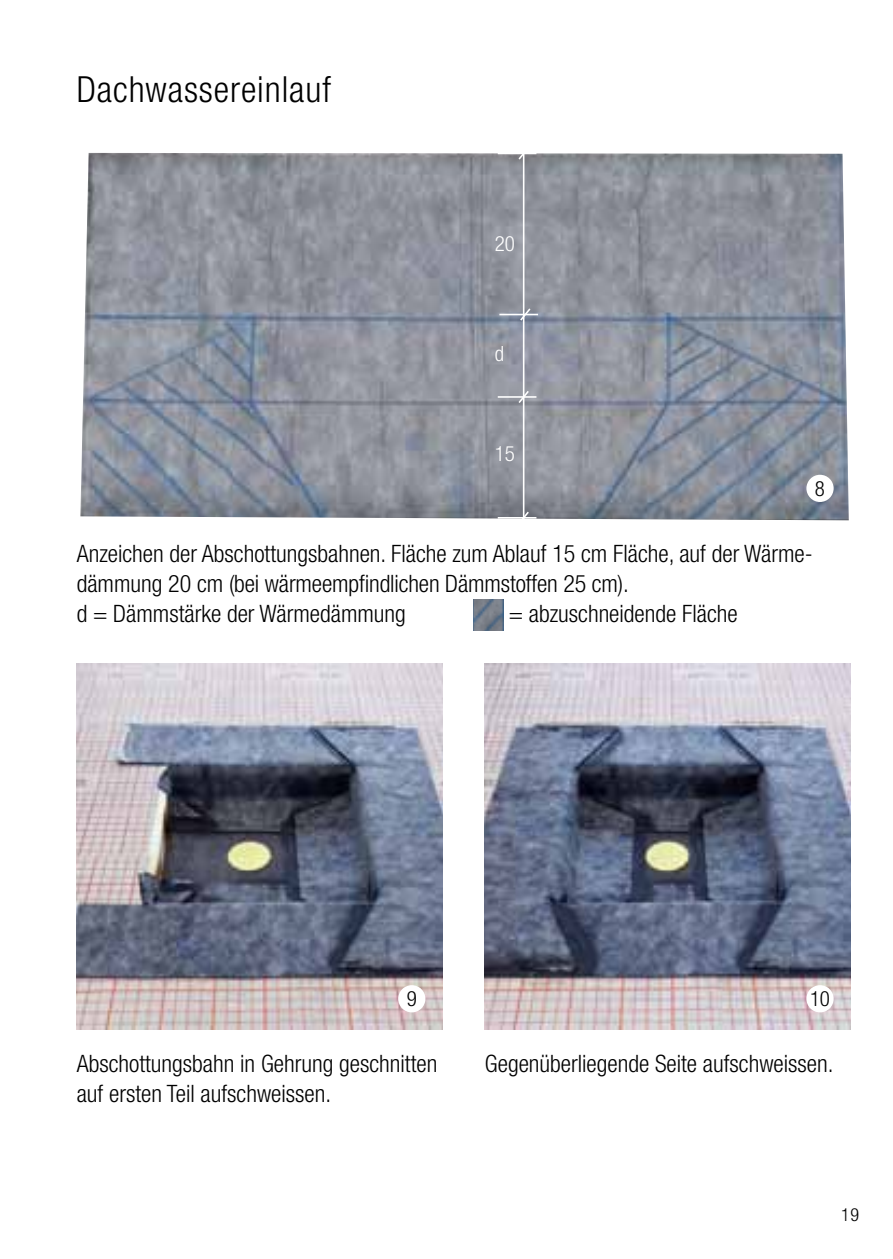
<style>
.page{position:relative;width:893px;height:1259px;background:#fff}
.page>*{position:absolute;margin:0;border:0;box-sizing:border-box;transform-origin:0 0}
.t1{font:300 condensed 36px "Helvetica Neue LT Std";letter-spacing:.025em;color:#000}
.t2{font:300 condensed 24px/30px "Helvetica Neue LT Std";color:#000}
.t3{font:300 condensed 21px "Helvetica Neue LT Std";color:#fff}
.t4{font:300 condensed 21px "Helvetica Neue LT Std";color:#000}
.t5{font:300 condensed 18px "Helvetica Neue LT Std";color:#000}
</style>
<div class="page">
<img style="left:80px;top:153px;width:769px;height:367px">
<hr style="left:523px;top:153px;width:1px;height:374px;background:#fff">
<svg style="left:517px;top:154px;width:13px;height:7px"></svg>
<svg style="left:517px;top:389px;width:13px;height:16px"></svg>
<svg style="left:518px;top:307px;width:14px;height:15px"></svg>
<hr style="left:498px;top:153px;width:38px;height:1px;background:#fff">
<hr style="left:498px;top:396px;width:38px;height:2px;background:#fff">
<hr style="left:499px;top:314px;width:39px;height:1px;background:#fff">
<svg style="left:517px;top:510px;width:13px;height:10px"></svg>
<hr style="left:498px;top:517px;width:38px;height:1px;background:#fff">
<img style="left:485px;top:663px;width:366px;height:366px">
<img style="left:77px;top:663px;width:365px;height:366px">
<div style="left:806px;top:475px;width:28px;height:27px;background:#fff;border-radius:50%"></div>
<div style="left:398px;top:985px;width:27px;height:27px;background:#fff;border-radius:50%"></div>
<div style="left:806px;top:985px;width:28px;height:27px;background:#fff;border-radius:50%"></div>
<img style="left:473px;top:599px;width:31px;height:31px">
<h1 class="t1" style="left:77px;top:69px;width:256px">Dachwassereinlauf</h1>
<p class="t3" style="left:495px;top:231px;width:22px">20</p>
<p class="t3" style="left:495px;top:342px;width:11px">d</p>
<p class="t3" style="left:495px;top:441px;width:22px">15</p>
<p class="t4" style="left:815px;top:476px;width:12px">8</p>
<p class="t2" style="left:77px;top:538px;width:738px">Anzeichen der Abschottungsbahnen. Fläche zum Ablauf 15 cm Fläche, auf der Wärme&shy;dämmung 20 cm (bei wärmeempfindlichen Dämmstoffen 25 cm).<br>d = Dämmstärke der Wärmedämmung</p>
<p class="t2" style="left:509px;top:598px;width:230px">= abzuschneidende Fläche</p>
<p class="t4" style="left:407px;top:987px;width:12px">9</p>
<p class="t4" style="left:810px;top:987px;width:21px">10</p>
<p class="t2" style="left:77px;top:1048px;width:362px">Abschottungsbahn in Gehrung geschnitten auf ersten Teil aufschweissen.</p>
<p class="t2" style="left:485px;top:1048px;width:350px">Gegenüberliegende Seite aufschweissen.</p>
<p class="t5" style="left:841px;top:1204px;width:19px">19</p>
</div>
